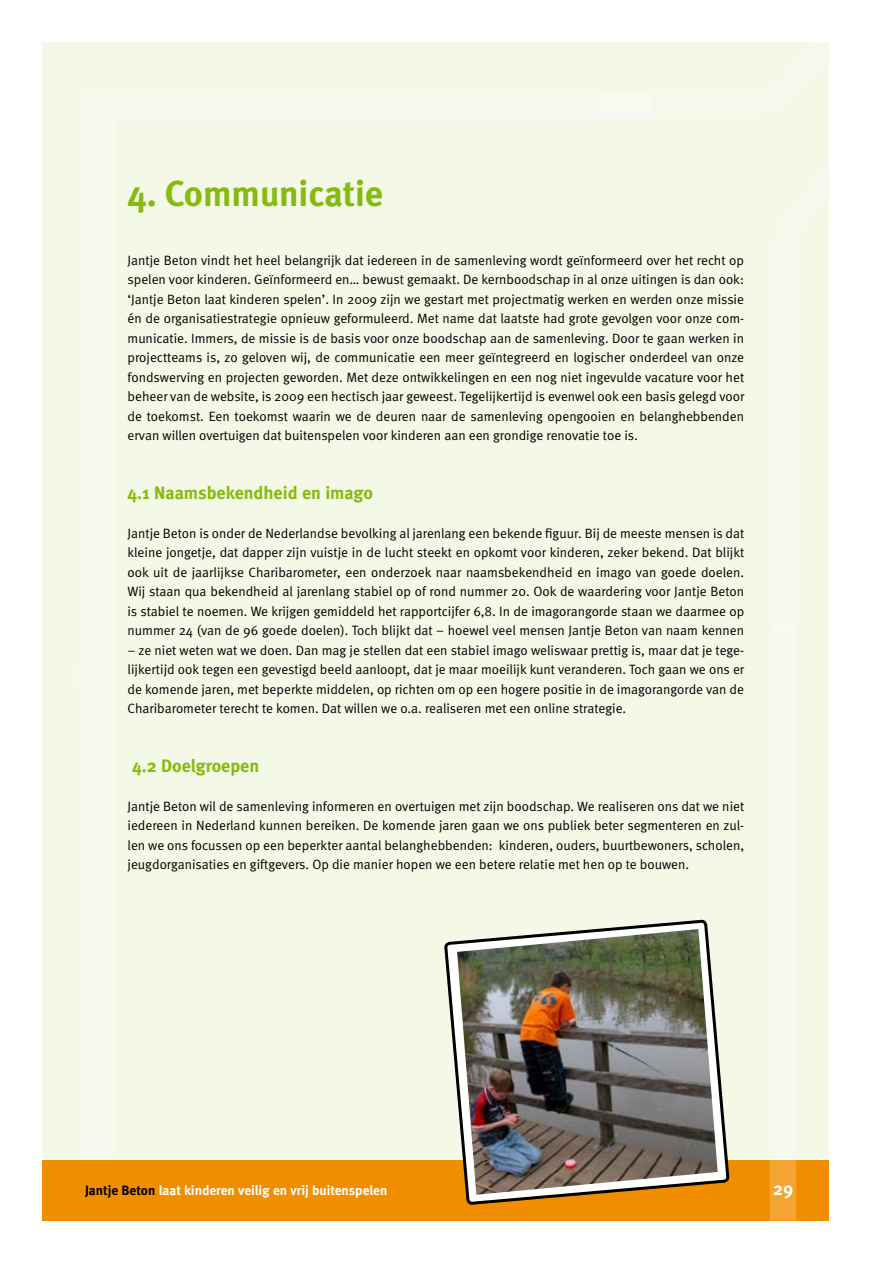
<style>
.page{position:relative;width:893px;height:1263px;background:#fff}
.page>*{position:absolute;margin:0;border:0;box-sizing:border-box;transform-origin:0 0}
.t1{font:700 36px "Meta";color:#86ba0d}
.t2{font:700 18px "Meta";color:#86ba0d}
.t3{font:700 18px "Meta";color:#fff}
.t4{font:13.5px/19.5px "Meta Normal";color:#000;text-align:justify}
.t5{font:700 13.5px "Meta";color:#fff}
.s1{color:#000}
</style>
<div class="page">
<div style="left:43px;top:43px;width:786px;height:1116px;background:#f3f8e7"></div>
<div style="left:79px;top:664px;width:37px;height:496px;background:#f6faee"></div>
<div style="left:770px;top:621px;width:26px;height:539px;background:#f6faee"></div>
<div style="left:43px;top:1160px;width:786px;height:60px;background:#f18e00"></div>
<div style="left:770px;top:1160px;width:26px;height:60px;background:#f3a432"></div>
<svg style="left:597px;top:42px;width:232px;height:1px"></svg>
<svg style="left:445px;top:921px;width:283px;height:300px"></svg>
<img style="left:457px;top:929px;width:261px;height:266px">
<h1 class="t1" style="left:128px;top:172px;width:257px">4. Communicatie</h1>
<p class="t4" style="left:128px;top:250px;width:618px">Jantje Beton vindt het heel belangrijk dat iedereen in de samenleving wordt geïnformeerd over het recht op spelen voor kinderen. Geïnformeerd en… bewust gemaakt. De kernboodschap in al onze uitingen is dan ook: ‘Jantje Beton laat kinderen spelen’. In 2009 zijn we gestart met projectmatig werken en werden onze missie én de organisatiestrategie opnieuw geformuleerd. Met name dat laatste had grote gevolgen voor onze com&shy;municatie. Immers, de missie is de basis voor onze boodschap aan de samenleving. Door te gaan werken in projectteams is, zo geloven wij, de communicatie een meer geïntegreerd en logischer onderdeel van onze fondswerving en projecten geworden. Met deze ontwikkelingen en een nog niet ingevulde vacature voor het beheer van de website, is 2009 een hectisch jaar geweest. Tegelijkertijd is evenwel ook een basis gelegd voor de toekomst. Een toekomst waarin we de deuren naar de samenleving opengooien en belanghebbenden ervan willen overtuigen dat buitenspelen voor kinderen aan een grondige renovatie toe is.</p>
<h2 class="t2" style="left:128px;top:482px;width:247px">4.1 Naamsbekendheid en imago</h2>
<p class="t4" style="left:128px;top:523px;width:618px">Jantje Beton is onder de Nederlandse bevolking al jarenlang een bekende figuur. Bij de meeste mensen is dat kleine jongetje, dat dapper zijn vuistje in de lucht steekt en opkomt voor kinderen, zeker bekend. Dat blijkt ook uit de jaarlijkse Charibarometer, een onderzoek naar naamsbekendheid en imago van goede doelen.<br>Wij staan qua bekendheid al jarenlang stabiel op of rond nummer 20. Ook de waardering voor Jantje Beton is stabiel te noemen. We krijgen gemiddeld het rapportcijfer 6,8. In de imagorangorde staan we daarmee op nummer 24 (van de 96 goede doelen). Toch blijkt dat – hoewel veel mensen Jantje Beton van naam kennen</p>
<p class="t4" style="left:128px;top:640px;width:618px">– ze niet weten wat we doen. Dan mag je stellen dat een stabiel imago weliswaar prettig is, maar dat je tege&shy;lijkertijd ook tegen een gevestigd beeld aanloopt, dat je maar moeilijk kunt veranderen. Toch gaan we ons er de komende jaren, met beperkte middelen, op richten om op een hogere positie in de imagorangorde van de Charibarometer terecht te komen. Dat willen we o.a. realiseren met een online strategie.</p>
<h2 class="t2" style="left:132px;top:755px;width:129px">4.2 Doelgroepen</h2>
<p class="t4" style="left:128px;top:796px;width:618px">Jantje Beton wil de samenleving informeren en overtuigen met zijn boodschap. We realiseren ons dat we niet iedereen in Nederland kunnen bereiken. De komende jaren gaan we ons publiek beter segmenteren en zul&shy;len we ons focussen op een beperkter aantal belanghebbenden: kinderen, ouders, buurtbewoners, scholen, jeugdorganisaties en giftgevers. Op die manier hopen we een betere relatie met hen op te bouwen.</p>
<p class="t5" style="left:85px;top:1182px;width:304px"><span class="s1">Jantje Beton</span> laat kinderen veilig en vrij buitenspelen</p>
<h2 class="t3" style="left:773px;top:1178px;width:21px">29</h2>
</div>
